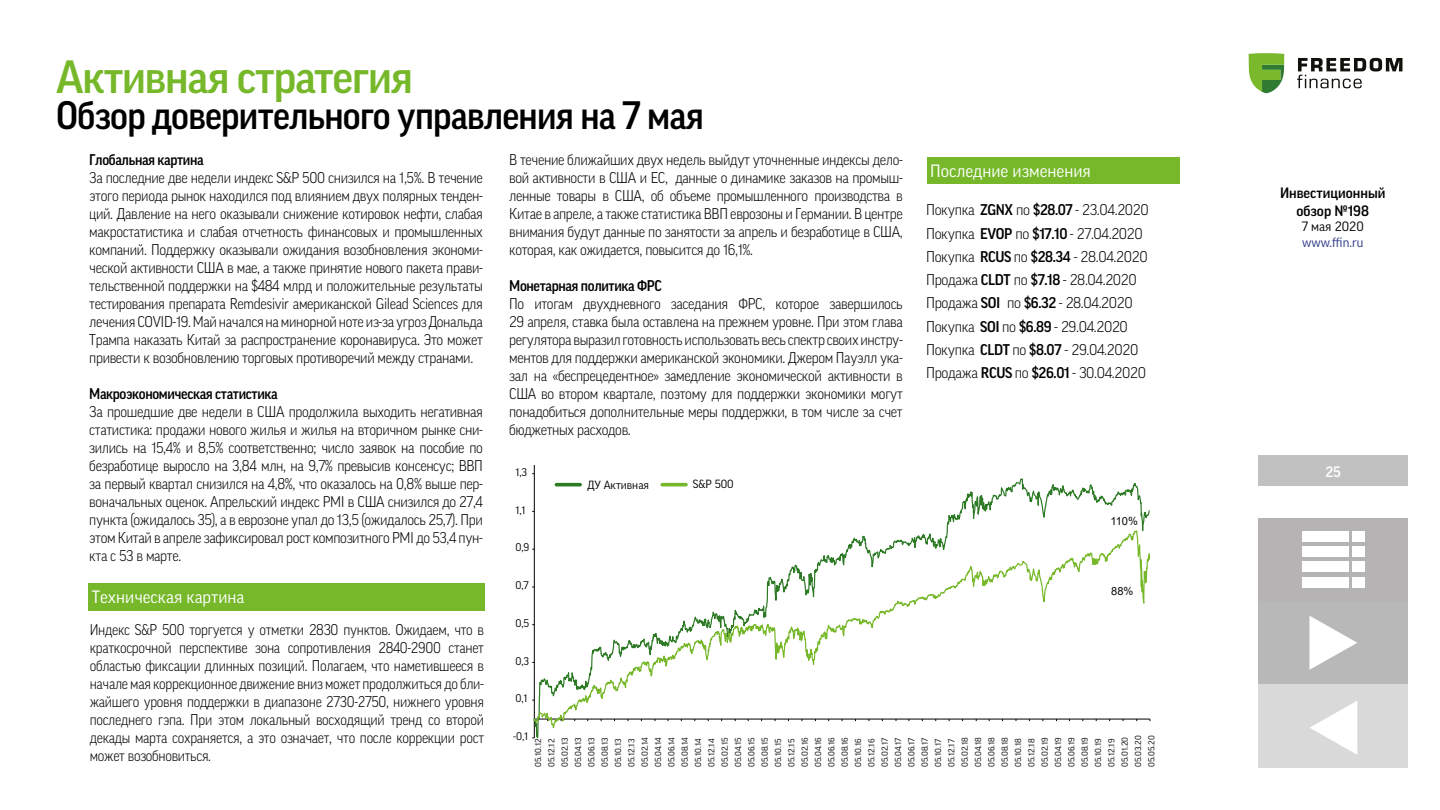
<style>
.page{position:relative;width:1440px;height:810px;background:#fff}
.page>*{position:absolute;margin:0;border:0;box-sizing:border-box;transform-origin:0 0}
.t1{font:500 45px "Good Pro";letter-spacing:-.025em;color:#76b82a}
.t2{font:500 38.25px "Good Pro";letter-spacing:-.02em;color:#000;scale:.96 1}
.t3{font:17.25px "Good Pro";color:#fff}
.t4{font:300 15px/18px "Good Pro";letter-spacing:-.025em;color:#000;text-align:justify;scale:.94 1}
.t5{font:300 15px/18px "Good Pro";letter-spacing:-.025em;color:#000;text-align:justify;scale:.92 1}
.t6{font:300 15px "Good Pro";letter-spacing:-.025em;color:#000}
.t7{font:500 15px "Good Pro";letter-spacing:-.025em;color:#000;scale:.94 1}
.t8{font:500 14.48px/17.4px "Good Pro";color:#000;text-align:center}
.t9{font:500 14.48px "Good Pro";color:#fff}
.t10{font:13.05px "Good Pro";color:#283583}
.t11{font:13.05px "Good Pro";color:#000}
.t12{font:11.48px "Good Pro";color:#000}
.t13{font:11.25px "Arial";color:#090909}
.t14{font:10.8px "Good Pro";color:#000}
.t15{font:8.4px/13.4px "Good Pro";color:#000}
.s1{font-weight:500}
</style>
<div class="page">
<div style="left:1258px;top:456px;width:150px;height:30px;background:#c1c1c1"></div>
<svg style="left:1249px;top:53px;width:35px;height:40px"></svg>
<svg style="left:1297px;top:58px;width:105px;height:30px"></svg>
<div style="left:1259px;top:518px;width:149px;height:83px;background:#b5b3b3"></div>
<div style="left:1302px;top:531px;width:46px;height:11px;background:#fff"></div>
<div style="left:1352px;top:531px;width:13px;height:11px;background:#fff"></div>
<div style="left:1302px;top:547px;width:46px;height:10px;background:#fff"></div>
<div style="left:1352px;top:547px;width:13px;height:10px;background:#fff"></div>
<div style="left:1302px;top:562px;width:46px;height:10px;background:#fff"></div>
<div style="left:1352px;top:562px;width:13px;height:10px;background:#fff"></div>
<div style="left:1302px;top:577px;width:46px;height:11px;background:#fff"></div>
<div style="left:1352px;top:577px;width:13px;height:11px;background:#fff"></div>
<div style="left:927px;top:157px;width:252px;height:27px;background:#76b82a"></div>
<div style="left:89px;top:584px;width:396px;height:27px;background:#76b82a"></div>
<svg style="left:1259px;top:602px;width:149px;height:82px;background:#bfbfbf"></svg>
<svg style="left:1259px;top:684px;width:149px;height:83px;background:#dcdcdc"></svg>
<svg style="left:532px;top:465px;width:619px;height:274px"></svg>
<p class="t1" style="left:56px;top:51px;width:358px">Активная стратегия</p>
<p class="t2" style="left:56px;top:94px;width:676px">Обзор доверительного управления на 7 мая</p>
<p class="t7" style="left:89px;top:151px;width:123px">Глобальная картина</p>
<p class="t4" style="left:89px;top:169px;width:420px">За последние две недели индекс S&amp;P 500 снизился на 1,5%. В течение этого периода рынок находился под влиянием двух полярных тенден&shy;ций. Давление на него оказывали снижение котировок нефти, слабая макростатистика и слабая отчетность финансовых и промышленных компаний. Поддержку оказывали ожидания возобновления экономи&shy;ческой активности США в мае, а также принятие нового пакета прави&shy;тельственной поддержки на $484 млрд и положительные результаты тестирования препарата Remdesivir американской Gilead Sciences для лечения COVID-19. Май начался на минорной ноте из-за угроз Дональда Трампа наказать Китай за распространение коронавируса. Это может привести к возобновлению торговых противоречий между странами.</p>
<p class="t7" style="left:89px;top:385px;width:202px">Макроэкономическая статистика</p>
<p class="t4" style="left:89px;top:403px;width:420px">За прошедшие две недели в США продолжила выходить негативная статистика: продажи нового жилья и жилья на вторичном рынке сни&shy;зились на 15,4% и 8,5% соответственно; число заявок на пособие по безработице выросло на 3,84 млн, на 9,7% превысив консенсус; ВВП за первый квартал снизился на 4,8%, что оказалось на 0,8% выше пер&shy;воначальных оценок. Апрельский индекс PMI в США снизился до 27,4 пункта (ожидалось 35), а в еврозоне упал до 13,5 (ожидалось 25,7). При этом Китай в апреле зафиксировал рост композитного PMI до 53,4 пун&shy;кта с 53 в марте.</p>
<p class="t4" style="left:509px;top:151px;width:420px">В течение ближайших двух недель выйдут уточненные индексы дело&shy;вой активности в США и ЕС, данные о динамике заказов на промыш&shy;ленные товары в США, об объеме промышленного производства в Китае в апреле, а также статистика ВВП еврозоны и Германии. В центре внимания будут данные по занятости за апрель и безработице в США, которая, как ожидается, повысится до 16,1%.</p>
<p class="t7" style="left:509px;top:277px;width:164px">Монетарная политика ФРС</p>
<p class="t4" style="left:509px;top:295px;width:420px">По итогам двухдневного заседания ФРС, которое завершилось 29 апреля, ставка была оставлена на прежнем уровне. При этом глава регулятора выразил готовность использовать весь спектр своих инстру&shy;ментов для поддержки американской экономики. Джером Пауэлл ука&shy;зал на «беспрецедентное» замедление экономической активности в США во втором квартале, поэтому для поддержки экономики могут понадобиться дополнительные меры поддержки, в том числе за счет бюджетных расходов.</p>
<p class="t14" style="left:515px;top:466px;width:13px">1,3</p>
<p class="t12" style="left:587px;top:478px;width:63px">ДУ Активная</p>
<p class="t12" style="left:693px;top:478px;width:42px">S&amp;P 500</p>
<p class="t14" style="left:515px;top:504px;width:12px">1,1</p>
<p class="t14" style="left:515px;top:541px;width:16px">0,9</p>
<p class="t3" style="left:92px;top:587px;width:154px">Техническая картина</p>
<p class="t14" style="left:515px;top:579px;width:15px">0,7</p>
<p class="t3" style="left:930px;top:161px;width:162px">Последние изменения</p>
<p class="t6" style="left:926px;top:201px;width:224px">Покупка <span class="s1">ZGNX</span> по <span class="s1">$28.07</span> - 23.04.2020</p>
<p class="t6" style="left:926px;top:225px;width:218px">Покупка <span class="s1">EVOP</span> по <span class="s1">$17.10</span> - 27.04.2020</p>
<p class="t6" style="left:926px;top:248px;width:223px">Покупка <span class="s1">RCUS</span> по <span class="s1">$28.34</span> - 28.04.2020</p>
<p class="t6" style="left:926px;top:271px;width:212px">Продажа <span class="s1">CLDT</span> по <span class="s1">$7.18</span> - 28.04.2020</p>
<p class="t6" style="left:926px;top:294px;width:208px">Продажа <span class="s1">SOI</span> по <span class="s1">$6.32</span> - 28.04.2020</p>
<p class="t6" style="left:926px;top:318px;width:203px">Покупка <span class="s1">SOI</span> по <span class="s1">$6.89</span> - 29.04.2020</p>
<p class="t6" style="left:926px;top:341px;width:214px">Покупка <span class="s1">CLDT</span> по <span class="s1">$8.07</span> - 29.04.2020</p>
<p class="t6" style="left:926px;top:364px;width:221px">Продажа <span class="s1">RCUS</span> по <span class="s1">$26.01</span> - 30.04.2020</p>
<p class="t13" style="left:1110px;top:513px;width:29px">110%</p>
<p class="t13" style="left:1111px;top:584px;width:24px">88%</p>
<p class="t5" style="left:90px;top:620px;width:430px">Индекс S&amp;P 500 торгуется у отметки 2830 пунктов. Ожидаем, что в краткосрочной перспективе зона сопротивления 2840-2900 станет областью фиксации длинных позиций. Полагаем, что наметившееся в начале мая коррекционное движение вниз может продолжиться до бли&shy;жайшего уровня поддержки в диапазоне 2730-2750, нижнего уровня последнего гэпа. При этом локальный восходящий тренд со второй декады марта сохраняется, а это означает, что после коррекции рост может возобновиться.</p>
<p class="t14" style="left:515px;top:617px;width:15px">0,5</p>
<p class="t14" style="left:515px;top:655px;width:15px">0,3</p>
<p class="t14" style="left:515px;top:692px;width:14px">0,1</p>
<p class="t14" style="left:513px;top:730px;width:17px">-0,1</p>
<p class="t15" style="left:531px;top:767px;width:33px;rotate:-90deg">05.10.12<br>05.12.12<br>05.02.13<br>05.04.13<br>05.06.13<br>05.08.13<br>05.10.13<br>05.12.13<br>05.02.14<br>05.04.14<br>05.06.14<br>05.08.14<br>05.10.14<br>05.12.14<br>05.02.15<br>05.04.15<br>05.06.15<br>05.08.15<br>05.10.15<br>05.12.15<br>05.02.16<br>05.04.16<br>05.06.16<br>05.08.16<br>05.10.16<br>05.12.16<br>05.02.17<br>05.04.17<br>05.06.17<br>05.08.17<br>05.10.17<br>05.12.17<br>05.02.18<br>05.04.18<br>05.06.18<br>05.08.18<br>05.10.18<br>05.12.18<br>05.02.19<br>05.04.19<br>05.06.19<br>05.08.19<br>05.10.19<br>05.12.19<br>05.01.20<br>05.03.20<br>05.05.20</p>
<p class="t8" style="left:1280px;top:185px;width:107px">Инвестиционный обзор №198</p>
<p class="t11" style="left:1302px;top:219px;width:63px">7 мая 2020</p>
<p class="t10" style="left:1302px;top:235px;width:63px">www.ffin.ru</p>
<p class="t9" style="left:1326px;top:463px;width:17px">25</p>
</div>
